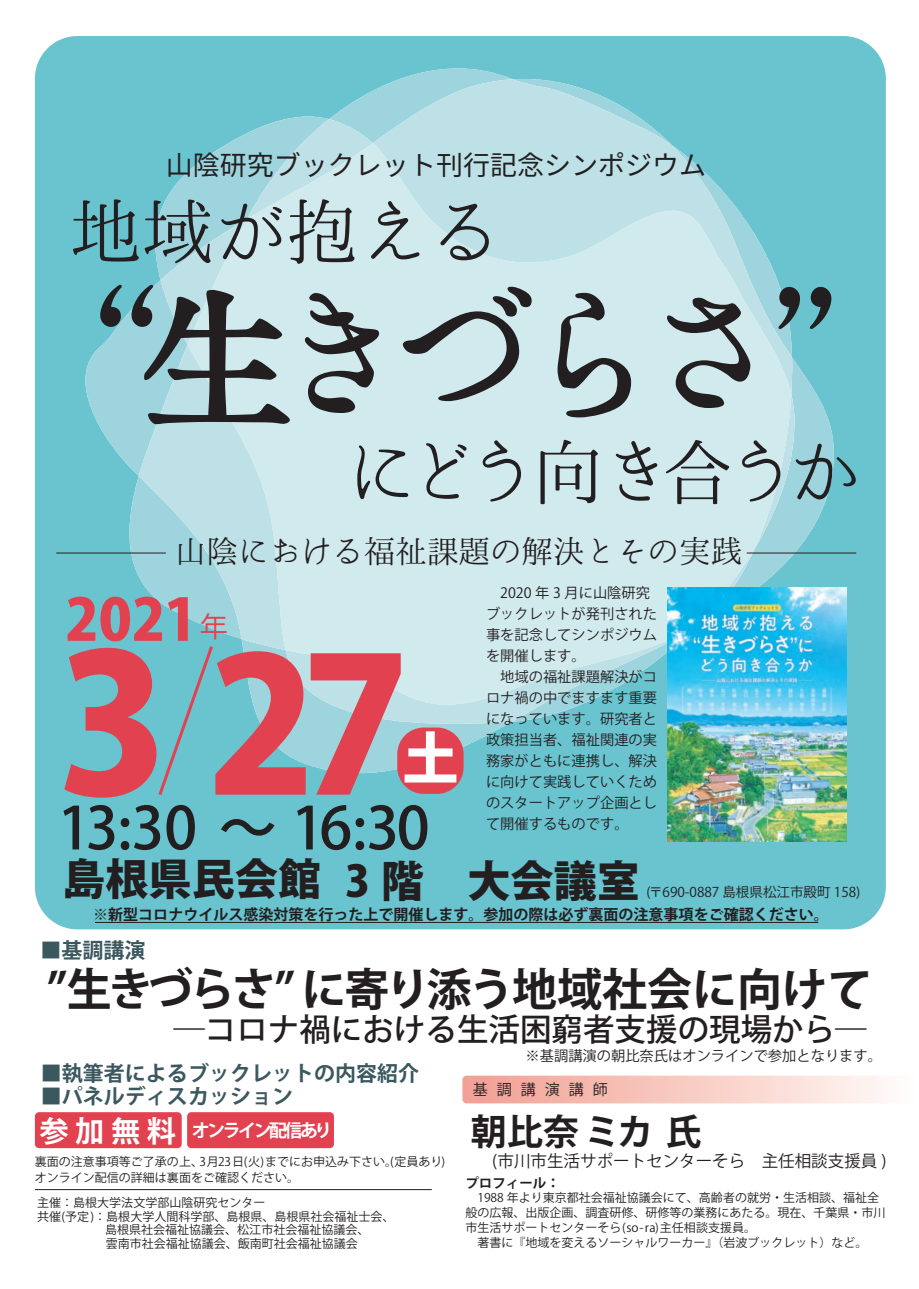
<style>
.page{position:relative;width:919px;height:1289px;background:#fff}
.page>*{position:absolute;margin:0;border:0;box-sizing:border-box;transform-origin:0 0}
.t1{font:156.75px "Mutsuki";letter-spacing:-.22em;color:#231f20}
.t2{font:72px "Harenosora Mincho";letter-spacing:-.14em;color:#231f20}
.t3{font:72px "Harenosora Mincho";letter-spacing:-.07em;color:#231f20}
.t4{font:500 58.2px "Koz Go Pro";letter-spacing:-.06em;color:#231f20}
.t5{font:800 57.3px "Koz Go Pro";color:#e2414f}
.t6{font:700 45px "Koz Go Pr 6 N";letter-spacing:-.04em;color:#231f20}
.t7{font:800 43.2px "Koz Go Pro";color:#231f20}
.t8{font:700 36px "Koz Go Pr 6 N";color:#231f20}
.t9{font:500 31.5px "Koz Go Pr 6 N";color:#231f20}
.t10{font:31.5px "Harenosora Mincho";color:#231f20}
.t11{font:28.2px "Koz Go Pr 6 N";color:#e2414f}
.t12{font:27px "Source Han Sans JP";color:#231f20}
.t13{font:700 21px "Koz Go Pr 6 N";color:#3b585f}
.t14{font:700 18px "Koz Go Pro";letter-spacing:-.14em;color:#fff}
.t15{font:16.5px "Koz Go Pr 6 N";color:#231f20}
.t16{font:700 15px "Koz Go Pr 6 N";color:#231f20}
.t17{font:15px "Koz Go Pro";letter-spacing:.6em;color:#231f20}
.t18{font:14.25px/21px "Koz Go Pr 6 N";color:#231f20}
.t19{font:13.5px "Koz Go Pro";color:#231f20}
.t20{font:700 13.5px "Koz Go Pr 6 N";color:#231f20}
.t21{font:12px/15px "Koz Go Pr 6 N";color:#231f20}
.s1{font-family:"Harenosora Mincho"}
.s2{font-size:29.4px}
</style>
<div class="page">
<div style="left:35px;top:36px;width:850px;height:893px;background:#69c4cf;border-radius:43px"></div>
<svg style="left:62px;top:322px;width:773px;height:451px"></svg>
<svg style="left:121px;top:68px;width:391px;height:571px"></svg>
<svg style="left:139px;top:79px;width:498px;height:564px"></svg>
<svg style="left:148px;top:116px;width:522px;height:527px"></svg>
<svg style="left:160px;top:219px;width:635px;height:504px"></svg>
<svg style="left:247px;top:119px;width:125px;height:24px;background:#a3d7df"></svg>
<svg style="left:188px;top:143px;width:603px;height:561px;background:#c6e5ea"></svg>
<hr style="left:56px;top:552px;width:110px;height:1px;background:#231f20">
<hr style="left:746px;top:552px;width:110px;height:1px;background:#231f20">
<div style="left:397px;top:727px;width:66px;height:66px;background:#e2414f;border-radius:27px"></div>
<div style="left:35px;top:1112px;width:147px;height:36px;background:#e2414f;border-radius:4px"></div>
<div style="left:187px;top:1112px;width:147px;height:36px;background:#e2414f;border-radius:4px"></div>
<svg style="left:462px;top:1075px;width:422px;height:28px;background:#f7cac2"></svg>
<img style="left:667px;top:587px;width:179px;height:254px">
<hr style="left:35px;top:1189px;width:397px;height:1px;background:#231f20">
<svg style="left:64px;top:643px;width:392px;height:155px"></svg>
<hr style="left:95px;top:922px;width:723px;height:1px;background:#231f20">
<h3 class="t12" style="left:166px;top:150px;width:542px">山陰研究ブックレット刊行記念シンポジウム</h3>
<h2 class="t3" style="left:70px;top:192px;width:434px">地域が抱える</h2>
<h1 class="t1" style="left:9px;top:282px;width:914px"><span class="s1">“</span>生きづらさ<span class="s1">”</span></h1>
<h2 class="t2" style="left:346px;top:432px;width:516px">にどう向き合うか</h2>
<h3 class="t10" style="left:175px;top:534px;width:569px">山陰における福祉課題の解決とその実践</h3>
<p class="t18" style="left:486px;top:583px;width:172px">　2020 年 3 月に山陰研究ブックレットが発刊された事を記念してシンポジウムを開催します。<br>　地域の福祉課題解決がコロナ禍の中でますます重要になっています。研究者と政策担当者、福祉関連の実務家がともに連携し、解決に向けて実践していくためのスタートアップ企画として開催するものです。</p>
<h3 class="t7" style="left:62px;top:852px;width:579px">島根県民会館 3 階　大会議室</h3>
<h3 class="t13" style="left:41px;top:938px;width:106px">■基調講演</h3>
<h3 class="t5" style="left:65px;top:582px;width:134px">2021</h3>
<h3 class="t11" style="left:200px;top:611px;width:30px">年</h3>
<h3 class="t4" style="left:58px;top:790px;width:373px">13:30 ～ 16:30</h3>
<p class="t19" style="left:646px;top:883px;width:215px">(〒690-0887 島根県松江市殿町 158)</p>
<p class="t16" style="left:93px;top:906px;width:737px">※新型コロナウイルス感染対策を行った上で開催します。参加の際は必ず裏面の注意事項をご確認ください。</p>
<h3 class="t6" style="left:47px;top:964px;width:826px">”生きづらさ” に寄り添う地域社会に向けて</h3>
<h3 class="t9" style="left:173px;top:1012px;width:695px">―コロナ禍における生活困窮者支援の現場から―</h3>
<p class="t17" style="left:473px;top:1079px;width:136px">基調講演講師</p>
<p class="t18" style="left:525px;top:1045px;width:358px">※基調講演の朝比奈氏はオンラインで参加となります。</p>
<h3 class="t13" style="left:41px;top:1061px;width:379px">■執筆者によるブックレットの内容紹介</h3>
<h3 class="t13" style="left:41px;top:1084px;width:254px">■パネルディスカッション</h3>
<h3 class="t14" style="left:39px;top:1119px;width:294px"><span class="s2">参加無料</span> オンライン配信あり</h3>
<p class="t21" style="left:35px;top:1153px;width:411px;line-height:16.5px">裏面の注意事項等ご了承の上、3月23日(火)までにお申込み下さい。(定員あり)オンライン配信の詳細は裏面をご確認ください。</p>
<p class="t21" style="left:37px;top:1195px;width:230px">主催：島根大学法文学部山陰研究センター</p>
<p class="t21" style="left:37px;top:1209px;width:359px">共催(予定)：島根大学人間科学部、島根県、島根県社会福祉士会、</p>
<p class="t21" style="left:105px;top:1222px;width:265px">島根県社会福祉協議会、松江市社会福祉協議会、</p>
<p class="t21" style="left:106px;top:1236px;width:254px">雲南市社会福祉協議会、飯南町社会福祉協議会</p>
<h3 class="t8" style="left:471px;top:1111px;width:232px">朝比奈ミカ氏</h3>
<h3 class="t15" style="left:492px;top:1151px;width:396px">(市川市生活サポートセンターそら　主任相談支援員 )</h3>
<p class="t21" style="left:465px;top:1190px;width:422px">　1988 年より東京都社会福祉協議会にて、高齢者の就労・生活相談、福祉全般の広報、出版企画、調査研修、研修等の業務にあたる。現在、千葉県・市川市生活サポートセンターそら(so-ra)主任相談支援員。<br>　著書に『地域を変えるソーシャルワーカー』（岩波ブックレット）など。</p>
<p class="t20" style="left:465px;top:1175px;width:96px">プロフィール：</p>
</div>
